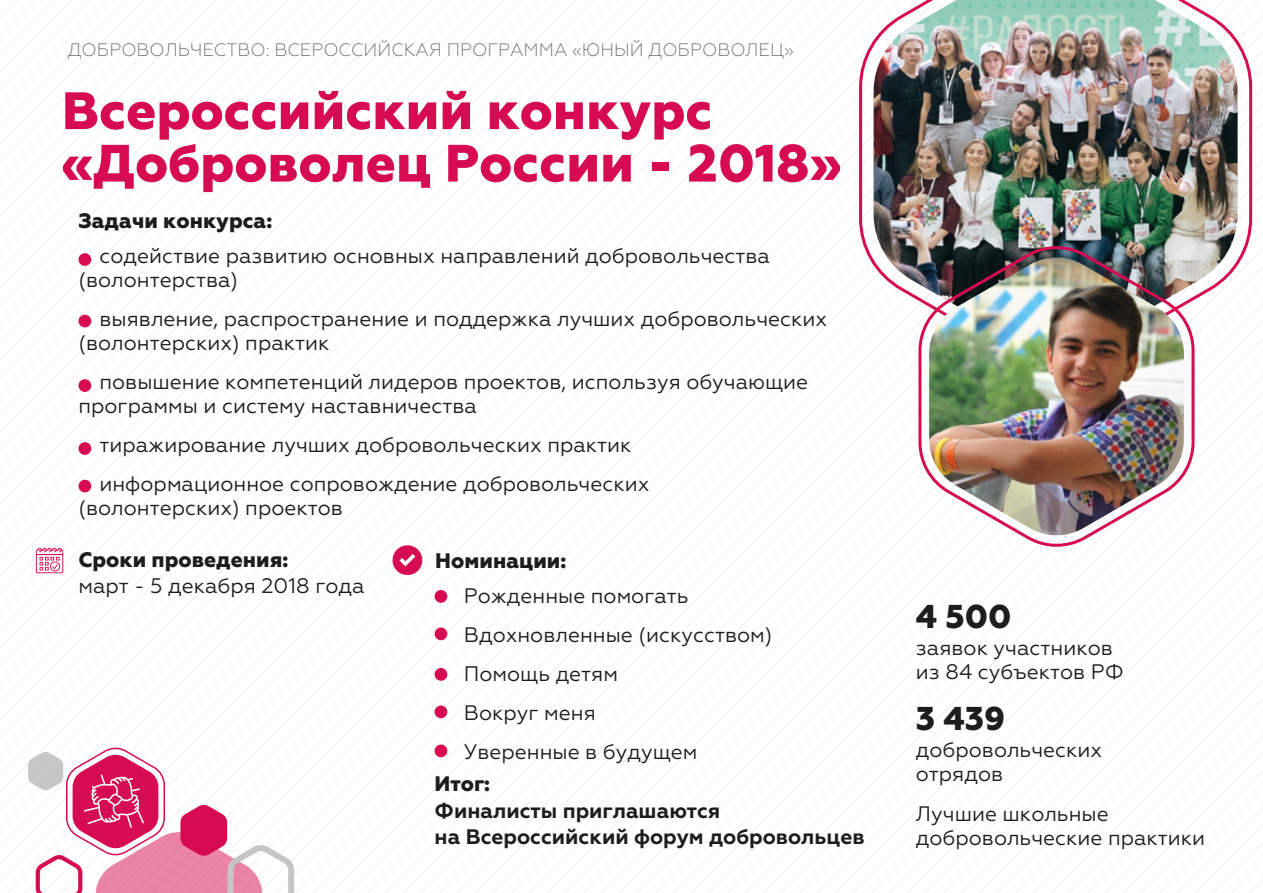
<style>
.page{position:relative;width:1263px;height:893px;background:#fff}
.page>*{position:absolute;margin:0;border:0;box-sizing:border-box;transform-origin:0 0}
.t1{font:800 52.5px/52.5px "Geometria";color:#d60b52}
.t2{font:800 33px "Geometria";color:#1d1d1b}
.t3{font:21px/24px "Geometria";color:#1d1d1b}
.t4{font:700 21px/25.2px "Geometria";color:#1d1d1b}
.t5{font:800 21px "Geometria";color:#1d1d1b}
.t6{font:300 18px "Geometria";color:#706f6f}
</style>
<div class="page">
<svg style="left:28px;top:747px;width:266px;height:146px"></svg>
<img style="left:859px;top:0;width:394px;height:300px">
<img style="left:917px;top:241px;width:279px;height:306px">
<svg style="left:36px;top:548px;width:27px;height:25px"></svg>
<div style="left:79px;top:253px;width:12px;height:13px;background:#d60b52;border-radius:50%"></div>
<div style="left:79px;top:315px;width:12px;height:12px;background:#d60b52;border-radius:50%"></div>
<div style="left:79px;top:379px;width:12px;height:13px;background:#d60b52;border-radius:50%"></div>
<div style="left:79px;top:442px;width:12px;height:13px;background:#d60b52;border-radius:50%"></div>
<div style="left:79px;top:480px;width:12px;height:12px;background:#d60b52;border-radius:50%"></div>
<div style="left:435px;top:590px;width:12px;height:13px;background:#d60b52;border-radius:50%"></div>
<div style="left:435px;top:627px;width:12px;height:13px;background:#d60b52;border-radius:50%"></div>
<div style="left:435px;top:668px;width:12px;height:13px;background:#d60b52;border-radius:50%"></div>
<div style="left:435px;top:705px;width:12px;height:13px;background:#d60b52;border-radius:50%"></div>
<div style="left:435px;top:744px;width:12px;height:13px;background:#d60b52;border-radius:50%"></div>
<svg style="left:392px;top:545px;width:31px;height:30px"></svg>
<p class="t6" style="left:68px;top:39px;width:727px">ДОБРОВОЛЬЧЕСТВО: ВСЕРОССИЙСКАЯ ПРОГРАММА «ЮНЫЙ ДОБРОВОЛЕЦ»</p>
<h1 class="t1" style="left:62px;top:86px;width:781px">Всероссийский конкурс «Доброволец России - 2018»</h1>
<p class="t5" style="left:79px;top:208px;width:195px">Задачи конкурса:</p>
<p class="t3" style="left:79px;top:244px;width:693px;text-indent:21px">содействие развитию основных направлений добровольчества (волонтерства)</p>
<p class="t3" style="left:79px;top:307px;width:750px;text-indent:21px">выявление, распространение и поддержка лучших добровольческих (волонтерских) практик</p>
<p class="t3" style="left:79px;top:370px;width:731px;text-indent:21px">повышение компетенций лидеров проектов, используя обучающие программы и систему наставничества</p>
<p class="t3" style="left:100px;top:426px;width:551px;line-height:39px">тиражирование лучших добровольческих практик информационное сопровождение добровольческих</p>
<p class="t3" style="left:79px;top:496px;width:266px">(волонтерских) проектов</p>
<p class="t5" style="left:435px;top:548px;width:132px">Номинации:</p>
<p class="t5" style="left:79px;top:547px;width:211px">Сроки проведения:</p>
<p class="t3" style="left:79px;top:573px;width:288px">март - 5 декабря 2018 года</p>
<p class="t3" style="left:464px;top:576px;width:310px;line-height:39px">Рожденные помогать<br>Вдохновленные (искусством)<br>Помощь детям<br>Вокруг меня<br>Уверенные в будущем</p>
<p class="t5" style="left:435px;top:772px;width:57px">Итог:</p>
<p class="t4" style="left:435px;top:799px;width:432px">Финалисты приглашаются<br>на Всероссийский форум добровольцев</p>
<h2 class="t2" style="left:916px;top:597px;width:97px">4 500</h2>
<p class="t3" style="left:916px;top:635px;width:209px">заявок участников из 84 субъектов РФ</p>
<h2 class="t2" style="left:916px;top:699px;width:91px">3 439</h2>
<p class="t3" style="left:916px;top:737px;width:188px">добровольческих отрядов</p>
<p class="t3" style="left:916px;top:802px;width:291px">Лучшие школьные добровольческие практики</p>
</div>
